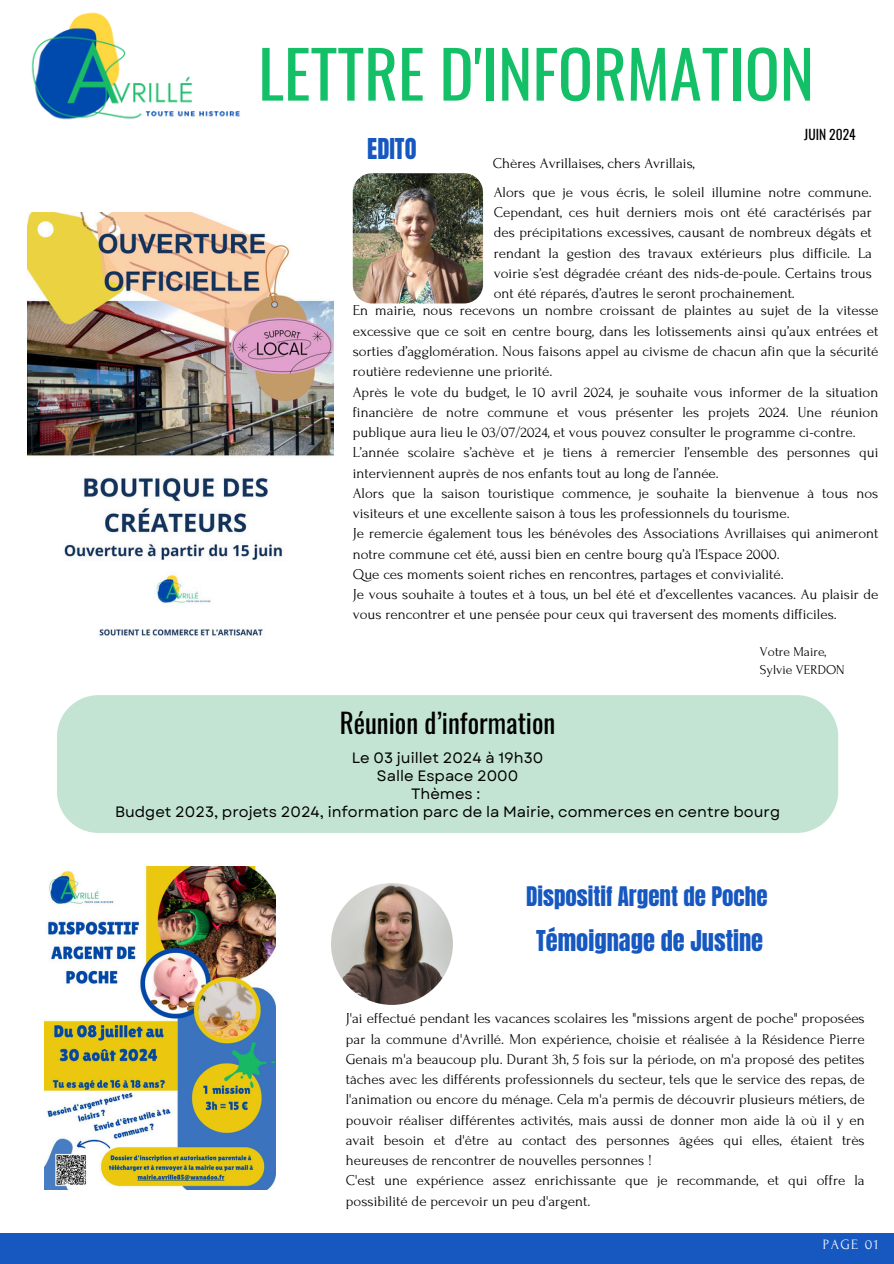
<style>
.page{position:relative;width:894px;height:1264px;background:#fff}
.page>*{position:absolute;margin:0;border:0;box-sizing:border-box;transform-origin:0 0}
.t1{font:65.1px "Oswald";color:#14c067}
.t2{font:27px "Oswald";color:#000}
.t3{font:24.45px "Anton";color:#1658c0}
.t4{font:22.95px "Anton";color:#1658c0}
.t5{font:15px/20.2px "Forum";color:#000}
.t6{font:15px "Garet";color:#000}
.t7{font:14.25px "Forum";letter-spacing:.1em;color:#fdfdfc}
.t8{font:13.5px "Forum";color:#000}
.t9{font:13.5px "Oswald";color:#000}
</style>
<div class="page">
<div style="left:0;top:1233px;width:893px;height:30px;background:#1658c0"></div>
<img style="left:31px;top:12px;width:209px;height:108px">
<img style="left:352px;top:173px;width:131px;height:130px;border-radius:19px">
<div style="left:57px;top:695px;width:780px;height:138px;background:#c3e4d3"></div>
<img style="left:44px;top:866px;width:231px;height:323px">
<img style="left:331px;top:883px;width:121px;height:121px;border-radius:50%">
<img style="left:27px;top:212px;width:306px;height:425px">
<p class="t1" style="left:258px;top:23px;width:557px">LETTRE D'INFORMATION</p>
<p class="t3" style="left:367px;top:131px;width:51px">EDITO</p>
<p class="t5" style="left:493px;top:153px;width:203px">Chères Avrillaises, chers Avrillais,</p>
<p class="t9" style="left:804px;top:124px;width:53px">JUIN 2024</p>
<p class="t5" style="left:493px;top:182px;width:379px;text-align:justify">Alors que je vous écris, le soleil illumine notre commune.<br>Cependant, ces huit derniers mois ont été caractérisés par des précipitations excessives, causant de nombreux dégâts et rendant la gestion des travaux extérieurs plus difficile. La voirie s’est dégradée créant des nids-de-poule. Certains trous ont été réparés, d’autres le seront prochainement.</p>
<p class="t5" style="left:352px;top:301px;width:527px;text-align:justify">En mairie, nous recevons un nombre croissant de plaintes au sujet de la vitesse excessive que ce soit en centre bourg, dans les lotissements ainsi qu’aux entrées et sorties d’agglomération. Nous faisons appel au civisme de chacun afin que la sécurité routière redevienne une priorité.</p>
<h3 class="t5" style="left:352px;top:382px;width:527px;text-align:justify">Après le vote du budget, le 10 avril 2024, je souhaite vous informer de la situation financière de notre commune et vous présenter les projets 2024. Une réunion publique aura lieu le 03/07/2024, et vous pouvez consulter le programme ci-contre.</h3>
<p class="t5" style="left:352px;top:442px;width:527px">L’année scolaire s’achève et je tiens à remercier l’ensemble des personnes qui interviennent auprès de nos enfants tout au long de l’année.</p>
<p class="t5" style="left:352px;top:483px;width:527px">Alors que la saison touristique commence, je souhaite la bienvenue à tous nos visiteurs et une excellente saison à tous les professionnels du tourisme.</p>
<p class="t5" style="left:352px;top:523px;width:527px">Je remercie également tous les bénévoles des Associations Avrillaises qui animeront notre commune cet été, aussi bien en centre bourg qu’à l’Espace 2000.</p>
<p class="t5" style="left:352px;top:564px;width:432px">Que ces moments soient riches en rencontres, partages et convivialité.</p>
<p class="t5" style="left:352px;top:584px;width:527px">Je vous souhaite à toutes et à tous, un bel été et d’excellentes vacances. Au plaisir de vous rencontrer et une pensée pour ceux qui traversent des moments difficiles.</p>
<p class="t8" style="left:759px;top:644px;width:68px">Votre Maire,</p>
<p class="t8" style="left:759px;top:662px;width:86px">Sylvie VERDON</p>
<h5 class="t2" style="left:339px;top:702px;width:217px">Réunion d’information</h5>
<h2 class="t6" style="left:352px;top:746px;width:193px">Le 03 juillet 2024 à 19h30</h2>
<p class="t6" style="left:377px;top:764px;width:143px">Salle Espace 2000</p>
<p class="t6" style="left:411px;top:782px;width:71px">Thèmes :</p>
<p class="t6" style="left:115px;top:800px;width:666px">Budget 2023, projets 2024, information parc de la Mairie, commerces en centre bourg</p>
<p class="t4" style="left:526px;top:879px;width:243px">Dispositif Argent de Poche</p>
<p class="t3" style="left:536px;top:923px;width:228px">Témoignage de Justine</p>
<h4 class="t5" style="left:345px;top:1008px;width:520px;text-align:justify">J'ai effectué pendant les vacances scolaires les "missions argent de poche" proposées par la commune d'Avrillé. Mon expérience, choisie et réalisée à la Résidence Pierre Genais m'a beaucoup plu. Durant 3h, 5 fois sur la période, on m'a proposé des petites tâches avec les différents professionnels du secteur, tels que le service des repas, de l'animation ou encore du ménage. Cela m'a permis de découvrir plusieurs métiers, de pouvoir réaliser différentes activités, mais aussi de donner mon aide là où il y en avait besoin et d'être au contact des personnes âgées qui elles, étaient très heureuses de rencontrer de nouvelles personnes !</h4>
<h3 class="t5" style="left:345px;top:1170px;width:520px">C'est une expérience assez enrichissante que je recommande, et qui offre la possibilité de percevoir un peu d'argent.</h3>
<p class="t7" style="left:822px;top:1236px;width:57px">PAGE 01</p>
</div>
